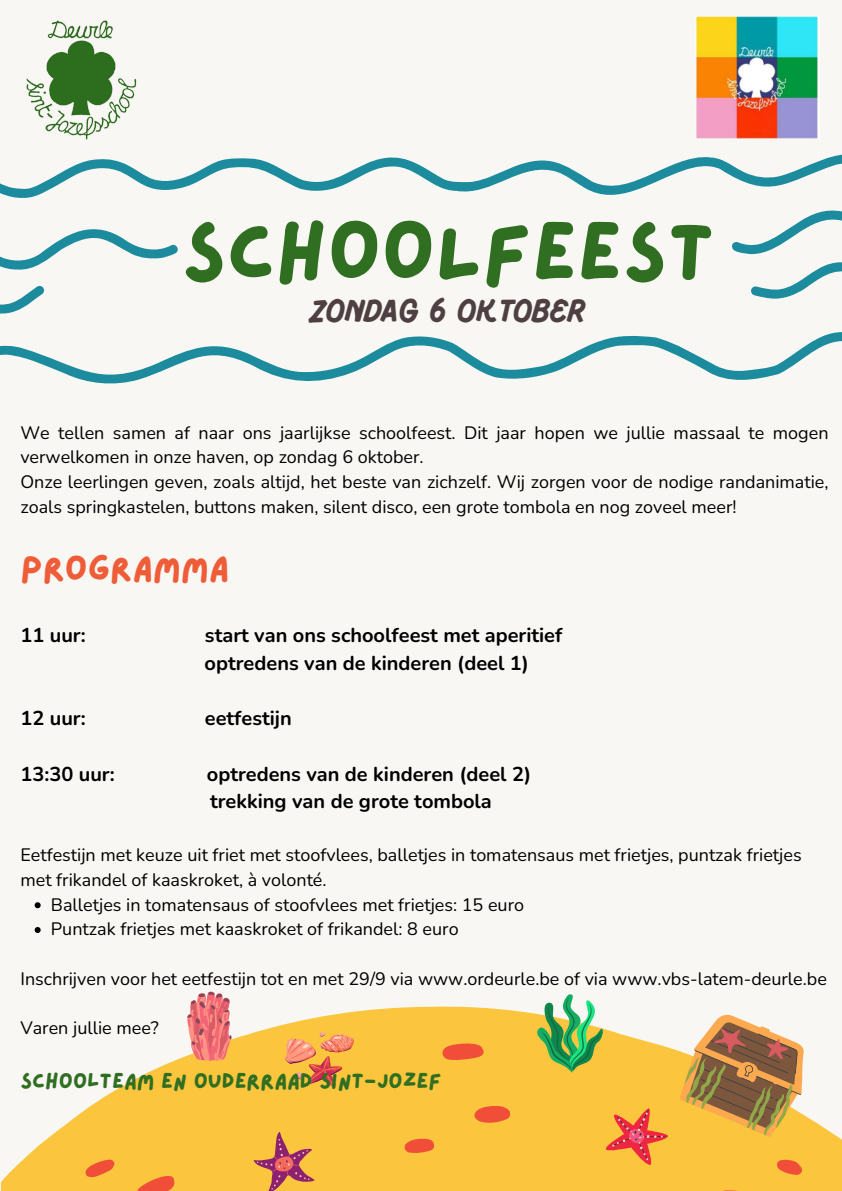
<style>
.page{position:relative;width:842px;height:1191px;background:#fff}
.page>*{position:absolute;margin:0;border:0;box-sizing:border-box;transform-origin:0 0}
.t1{font:83.3px "Lazydog";color:#306e21}
.t2{font:35.2px "Lazydog";color:#ef5c38}
.t3{font:700 32.3px "Pluma";color:#4e4042}
.t4{font:22px "Lazydog";color:#306e21}
.t5{font:700 20px/27.8px "Nunito";color:#000}
.t6{font:18px/24.8px "Nunito";color:#000}
</style>
<div class="page">
<div style="left:0;top:0;width:842px;height:1190px;background:#f8f7f3"></div>
<svg style="left:1px;top:1006px;width:841px;height:184px;fill:#fbc63e"></svg>
<svg style="left:716px;top:1189px;width:32px;height:1px"></svg>
<svg style="left:440px;top:1040px;width:47px;height:20px"></svg>
<svg style="left:470px;top:1104px;width:41px;height:18px"></svg>
<svg style="left:403px;top:1137px;width:31px;height:16px"></svg>
<svg style="left:135px;top:1167px;width:43px;height:23px"></svg>
<svg style="left:79px;top:1159px;width:37px;height:20px"></svg>
<svg style="left:243px;top:1121px;width:85px;height:69px;background:#e7a648"></svg>
<svg style="left:0;top:332px;width:842px;height:52px"></svg>
<svg style="left:0;top:154px;width:842px;height:44px"></svg>
<svg style="left:0;top:229px;width:178px;height:41px"></svg>
<svg style="left:0;top:285px;width:44px;height:29px"></svg>
<svg style="left:732px;top:210px;width:110px;height:89px"></svg>
<img style="left:26px;top:20px;width:111px;height:120px">
<img style="left:695px;top:16px;width:125px;height:123px">
<img style="left:285px;top:1032px;width:68px;height:54px">
<svg style="left:35px;top:902px;width:6px;height:6px"></svg>
<svg style="left:35px;top:927px;width:6px;height:5px"></svg>
<svg style="left:187px;top:991px;width:45px;height:70px;background:#ea8985"></svg>
<svg style="left:533px;top:994px;width:287px;height:181px"></svg>
<h3 class="t1" style="left:182px;top:212px;width:535px">SCHOOLFEEST</h3>
<h3 class="t3" style="left:311px;top:297px;width:277px">ZONDAG 6 OKTOBER</h3>
<p class="t6" style="left:20px;top:420px;width:810px">We tellen samen af naar ons jaarlijkse schoolfeest. Dit jaar hopen we jullie massaal te mogen verwelkomen in onze haven, op zondag 6 oktober.</p>
<p class="t6" style="left:20px;top:469px;width:810px">Onze leerlingen geven, zoals altijd, het beste van zichzelf. Wij zorgen voor de nodige randanimatie, zoals springkastelen, buttons maken, silent disco, een grote tombola en nog zoveel meer!</p>
<p class="t2" style="left:20px;top:551px;width:210px">PROGRAMMA</p>
<p class="t5" style="left:20px;top:621px;width:67px">11 uur:</p>
<p class="t5" style="left:205px;top:621px;width:359px">start van ons schoolfeest met aperitief optredens van de kinderen (deel 1)</p>
<p class="t5" style="left:20px;top:704px;width:67px">12 uur:</p>
<p class="t5" style="left:205px;top:704px;width:88px">eetfestijn</p>
<h4 class="t5" style="left:20px;top:760px;width:96px">13:30 uur:</h4>
<h4 class="t5" style="left:207px;top:760px;width:326px">optredens van de kinderen (deel 2) trekking van de grote tombola</h4>
<h1 class="t6" style="left:20px;top:842px;width:783px">Eetfestijn met keuze uit friet met stoofvlees, balletjes in tomatensaus met frietjes, puntzak frietjes met frikandel of kaaskroket, à volonté.</h1>
<h2 class="t6" style="left:51px;top:892px;width:475px">Balletjes in tomatensaus of stoofvlees met frietjes: 15 euro</h2>
<p class="t6" style="left:51px;top:916px;width:409px">Puntzak frietjes met kaaskroket of frikandel: 8 euro</p>
<p class="t6" style="left:20px;top:966px;width:808px">Inschrijven voor het eetfestijn tot en met 29/9 via www.ordeurle.be of via www.vbs-latem-deurle.be</p>
<h2 class="t6" style="left:20px;top:1015px;width:140px">Varen jullie mee?</h2>
<h3 class="t4" style="left:20px;top:1070px;width:423px">SCHOOLTEAM EN OUDERRAAD SINT-JOZEF</h3>
</div>
